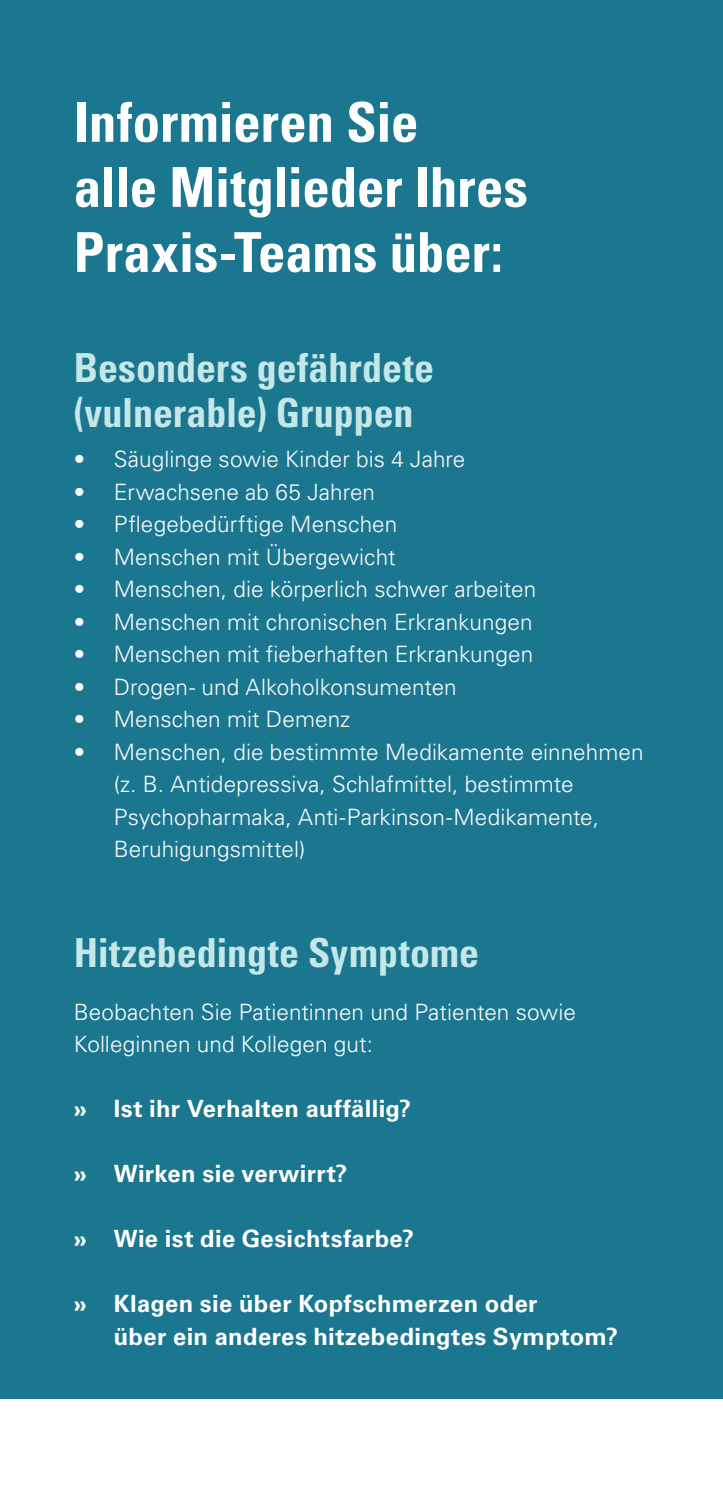
<style>
.page{position:relative;width:723px;height:1489px;background:#fff}
.page>*{position:absolute;margin:0;border:0;box-sizing:border-box;transform-origin:0 0}
.Head1c{font:700 condensed 55px/65px "Univers LT Std";letter-spacing:-.005em;color:#fff}
.Head2b{font:700 condensed 40px/45px "Univers LT Std";color:#c6e7e7}
.t1{font:700 23.75px/32.5px "Univers LT Std";letter-spacing:.015em;color:#fff}
.Fliesstext{font:300 22.5px/32.5px "Univers LT Std";letter-spacing:.005em;color:#fff}
</style>
<div class="page">
<div style="left:0;top:0;width:723px;height:1398px;background:#1b768f"></div>
<h1 class="Head1c" style="left:74px;top:89px;width:456px">Informieren Sie<br>alle Mitglieder Ihres<br>Praxis-Teams über:</h1>
<h2 class="Head2b" style="left:74px;top:345px;width:362px">Besonders gefährdete (vulnerable) Gruppen</h2>
<p class="Fliesstext" style="left:74px;top:443px;width:393px">• Säuglinge sowie Kinder bis 4 Jahre</p>
<p class="Fliesstext" style="left:74px;top:475px;width:303px">• Erwachsene ab 65 Jahren</p>
<p class="Fliesstext" style="left:74px;top:508px;width:325px">• Pflegebedürftige Menschen</p>
<p class="Fliesstext" style="left:74px;top:540px;width:323px">• Menschen mit Übergewicht</p>
<p class="Fliesstext" style="left:74px;top:573px;width:464px">• Menschen, die körperlich schwer arbeiten</p>
<p class="Fliesstext" style="left:74px;top:605px;width:460px">• Menschen mit chronischen Erkrankungen</p>
<p class="Fliesstext" style="left:74px;top:638px;width:461px">• Menschen mit fieberhaften Erkrankungen</p>
<p class="Fliesstext" style="left:74px;top:670px;width:385px">• Drogen- und Alkoholkonsumenten</p>
<p class="Fliesstext" style="left:74px;top:703px;width:278px">• Menschen mit Demenz</p>
<p class="Fliesstext" style="left:114px;top:735px;width:531px;text-indent:-40px">• Menschen, die bestimmte Medikamente einnehmen (z. B. Antidepressiva, Schlafmittel, bestimmte Psychopharmaka, Anti-Parkinson-Medikamente, Beruhigungsmittel)</p>
<h2 class="Head2b" style="left:74px;top:930px;width:407px">Hitzebedingte Symptome</h2>
<p class="Fliesstext" style="left:74px;top:995px;width:504px">Beobachten Sie Patientinnen und Patienten sowie<br>Kolleginnen und Kollegen gut:</p>
<p class="t1" style="left:74px;top:1092px;width:339px">» Ist ihr Verhalten auffällig?</p>
<p class="t1" style="left:74px;top:1157px;width:275px">» Wirken sie verwirrt?</p>
<p class="t1" style="left:74px;top:1222px;width:342px">» Wie ist die Gesichtsfarbe?</p>
<p class="t1" style="left:114px;top:1287px;width:506px;text-indent:-40px">» Klagen sie über Kopfschmerzen oder<br>über ein anderes hitzebedingtes Symptom?</p>
</div>
